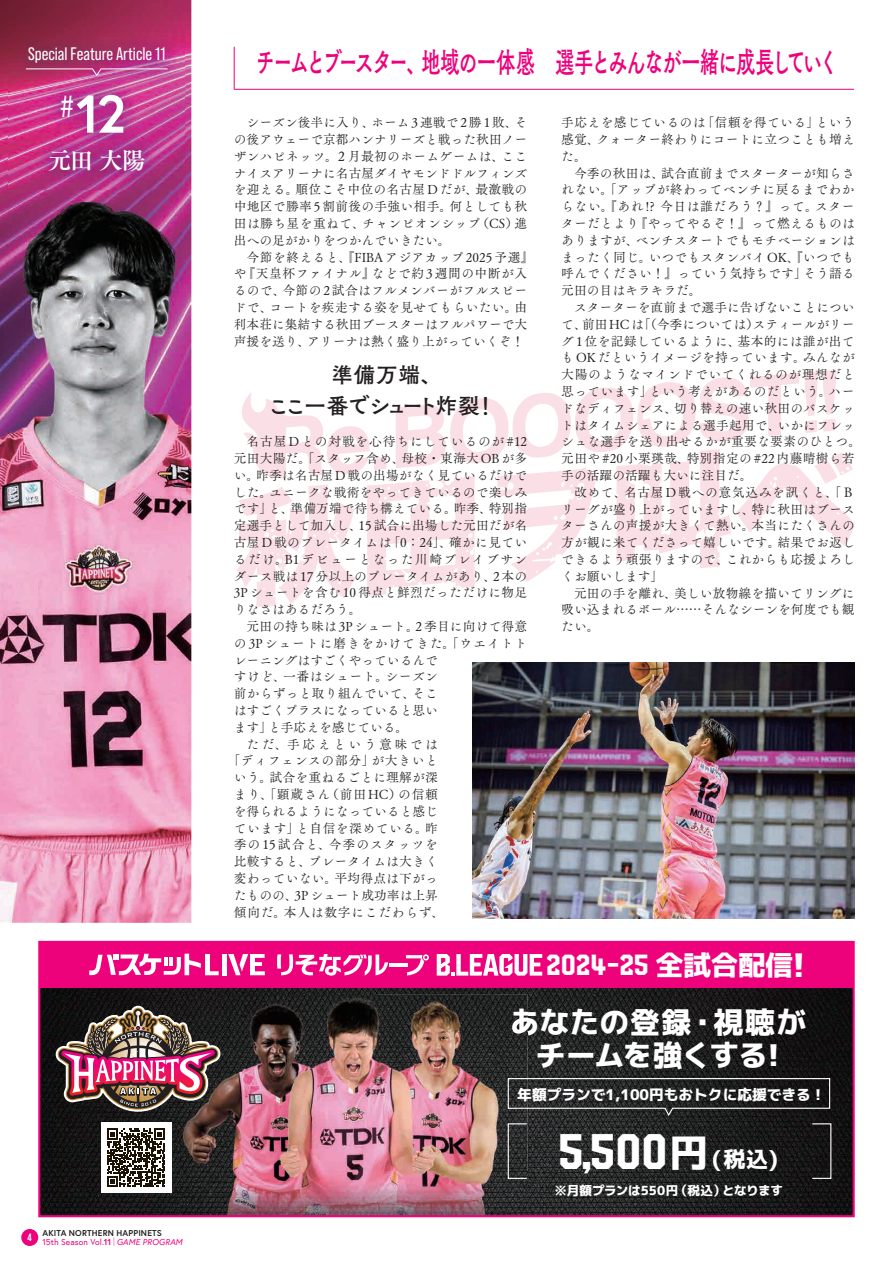
<style>
.page{position:relative;width:893px;height:1263px;background:#fff}
.page>*{position:absolute;margin:0;border:0;box-sizing:border-box;transform-origin:0 0}
.t1{font:700 53.1px "Europa";color:#fff}
.t2{font:49.8px "BLG Hudson";color:#fff}
.t3{font:29.7px "Tsuku Old Gothic Std B";letter-spacing:-.1em;color:#ed027c;scale:.66 1}
.t4{font:29.7px/33.8px "mplus 1 p heavy";color:#fff;text-align:center}
.t5{font:29.1px "BLG Hudson";letter-spacing:-.005em;color:#fff}
.t6{font:23.4px "Tsuku A Old Min Pr 6 B";color:#fff}
.t7{font:22.35px/30.9px "Tsuku Old Gothic Std B";letter-spacing:-.06em;color:#231f20;text-align:center}
.t8{font:18px "Bebas Neue Pro";color:#fff}
.t9{font:14.7px "mplus 1 p heavy";color:#fff}
.t10{font:12.75px/16.8px "Tsuku A Old Min Pr 6 R";letter-spacing:.015em;color:#231f20;text-align:justify}
.t11{font:12.75px "Tsuku A Old Min Pr 6 R";letter-spacing:.08em;color:#231f20}
.t12{font:12.75px "Tsuku A Old Min Pr 6 R";letter-spacing:.04em;color:#231f20}
.t13{font:12.75px "Tsuku A Old Min Pr 6 R";letter-spacing:.055em;color:#231f20}
.t14{font:12.75px "Tsuku A Old Min Pr 6 R";letter-spacing:.06em;color:#231f20}
.t15{font:12.75px "Tsuku A Old Min Pr 6 R";letter-spacing:.205em;color:#231f20}
.t16{font:12.45px "mplus 1 p heavy";letter-spacing:-.005em;color:#fff}
.t17{font:700 10.65px "Bebas Neue Pro";color:#fff}
.t18{font:700 8.55px/8.6px "Europa";letter-spacing:.02em;color:#231f20}
.s1{font-weight:400;color:#ed027c}
.s2{color:#ed027c}
.s3{font-family:"Koz Min Pr 6 N";font-weight:400;color:#ed027c}
.s4{font-weight:400;font-style:italic;color:#ed027c}
.s5{font-family:"mplus 1 p heavy";font-size:27.6px}
.s6{font-family:"mplus 1 p heavy";font-size:32.4px}
.s7{font-family:"mplus 1 p heavy";font-size:38.85px}
.s8{font-family:"mplus 1 p heavy";font-size:21.9px}
</style>
<div class="page">
<svg style="left:237px;top:370px;width:618px;height:237px"></svg>
<img style="left:0;top:0;width:191px;height:923px">
<img style="left:8px;top:28px;width:177px;height:161px">
<svg style="left:25px;top:68px;width:143px;height:8px"></svg>
<img style="left:472px;top:663px;width:383px;height:255px">
<hr style="left:234px;top:47px;width:1px;height:42px;background:#ed027c">
<hr style="left:234px;top:89px;width:620px;height:1px;background:#ed027c">
<img style="left:41px;top:987px;width:4px;height:227px">
<img style="left:265px;top:987px;width:587px;height:46px">
<img style="left:527px;top:1033px;width:325px;height:181px">
<img style="left:527px;top:1008px;width:279px;height:27px">
<div style="left:39px;top:942px;width:815px;height:45px;background:#ed027c"></div>
<img style="left:265px;top:994px;width:262px;height:220px">
<img style="left:512px;top:1008px;width:15px;height:27px">
<div style="left:508px;top:1123px;width:19px;height:56px;border:1px solid #fff"></div>
<svg style="left:507px;top:1077px;width:324px;height:40px"></svg>
<hr style="left:390px;top:963px;width:18px;height:3px;background:#fff">
<svg style="left:406px;top:954px;width:23px;height:21px"></svg>
<svg style="left:277px;top:954px;width:111px;height:22px"></svg>
<svg style="left:437px;top:954px;width:105px;height:21px"></svg>
<svg style="left:45px;top:987px;width:7px;height:227px"></svg>
<img style="left:52px;top:953px;width:213px;height:261px">
<div style="left:38px;top:941px;width:817px;height:276px;border:2px solid #ed027c"></div>
<div style="left:21px;top:1229px;width:17px;height:17px;background:#ed027c;border-radius:50%"></div>
<h3 class="t8" style="left:28px;top:43px;width:139px">Special Feature Article 11</h3>
<h1 class="t1" style="left:57px;top:78px;width:71px"><sup>＃</sup>12</h1>
<h3 class="t6" style="left:48px;top:139px;width:98px">元田 大陽</h3>
<p class="t17" style="left:28px;top:1231px;width:6px">4</p>
<p class="t18" style="left:43px;top:1229px;width:141px">AKITA NORTHERN HAPPINETS<br><span class="s1">15th Season Vol.</span><span class="s2">11</span><span class="s3">│</span><span class="s4">GAME PROGRAM</span></p>
<h3 class="t3" style="left:255px;top:39px;width:885px">チームとブースター、地域の一体感　選手とみんなが一緒に成長していく</h3>
<p class="t10" style="left:234px;top:113px;width:295px;text-indent:13px">シーズン後半に入り、ホーム 3 連戦で 2 勝 1 敗、その後アウェーで京都ハンナリーズと戦った秋田ノーザンハピネッツ。２月最初のホームゲームは、ここナイスアリーナに名古屋ダイヤモンドドルフィンズを迎える。順位こそ中位の名古屋 D だが、最激戦の中地区で勝率 5 割前後の手強い相手。何としても秋田は勝ち星を重ねて、チャンピオンシップ（CS）進出への足がかりをつかんでいきたい。</p>
<p class="t10" style="left:234px;top:248px;width:301px;text-align:left;text-indent:13px">今節を終えると、『FIBA アジアカップ 2025 予選』や『天皇杯ファイナル』などで約 3 週間の中断が入るので、今節の 2 試合はフルメンバーがフルスピードで、コートを疾走する姿を見せてもらいたい。由利本荘に集結する秋田ブースターはフルパワーで大声援を送り、アリーナは熱く盛り上がっていくぞ！</p>
<h3 class="t7" style="left:267px;top:359px;width:231px">準備万端、<br>ここ一番でシュート炸裂！</h3>
<p class="t10" style="left:234px;top:432px;width:295px;text-indent:13px">名古屋Dとの対戦を心待ちにしているのが#12元田大陽だ。「スタッフ含め、母校・東海大 OB が多い。昨季は名古屋 D 戦の出場がなく見ているだけでした。ユニークな戦術をやってきているので楽しみです」と、準備万端で待ち構えている。昨季、特別指定選手として加入し、15 試合に出場した元田だが名古屋 D 戦のプレータイムは「0：24」、確かに見ているだけ。B1デビューとなった川崎ブレイブサンダース戦は 17 分以上のプレータイムがあり、2 本の3P シュートを含む 10 得点と鮮烈だっただけに物足りなさはあるだろう。</p>
<p class="t10" style="left:247px;top:617px;width:282px">元田の持ち味は 3P シュート。2 季目に向けて得意</p>
<p class="t11" style="left:234px;top:632px;width:295px">の3Pシュートに磨きをかけてきた。「ウエイトト</p>
<p class="t10" style="left:234px;top:651px;width:206px">レーニングはすごくやっているんで</p>
<p class="t12" style="left:234px;top:665px;width:206px">すけど、一番はシュート。シーズン</p>
<p class="t10" style="left:234px;top:684px;width:206px">前からずっと取り組んでいて、そこ</p>
<p class="t10" style="left:234px;top:701px;width:206px">はすごくプラスになっていると思い</p>
<p class="t10" style="left:234px;top:718px;width:176px">ます」と手応えを感じている。</p>
<p class="t15" style="left:247px;top:733px;width:193px">ただ、手応えという意味では</p>
<p class="t13" style="left:227px;top:749px;width:212px">「ディフェンスの部分」が大きいと</p>
<p class="t10" style="left:234px;top:768px;width:206px">いう。試合を重ねるごとに理解が深</p>
<p class="t14" style="left:234px;top:783px;width:206px">まり、「顕蔵さん（前田HC）の信頼</p>
<p class="t10" style="left:234px;top:802px;width:206px">を得られるようになっていると感じ</p>
<p class="t12" style="left:234px;top:817px;width:206px">ています」と自信を深めている。昨</p>
<p class="t11" style="left:234px;top:833px;width:206px">季の15試合と、今季のスタッツを</p>
<p class="t10" style="left:234px;top:852px;width:206px">比較すると、プレータイムは大きく</p>
<p class="t10" style="left:234px;top:869px;width:206px">変わっていない。平均得点は下がっ</p>
<p class="t10" style="left:234px;top:886px;width:206px">たものの、3P シュート成功率は上昇</p>
<p class="t13" style="left:234px;top:901px;width:212px">傾向だ。本人は数字にこだわらず、</p>
<p class="t10" style="left:561px;top:113px;width:295px">手応えを感じているのは「信頼を得ている」という感覚、クォーター終わりにコートに立つことも増えた。</p>
<p class="t10" style="left:561px;top:164px;width:295px;text-indent:13px">今季の秋田は、試合直前までスターターが知らされない。「アップが終わってベンチに戻るまでわからない。『あれ !? 今日は誰だろう？』って。スターターだとより『やってやるぞ！』って燃えるものはありますが、ベンチスタートでもモチベーションはまったく同じ。いつでもスタンバイ OK、『いつでも呼んでください！』っていう気持ちです」そう語る元田の目はキラキラだ。</p>
<p class="t10" style="left:561px;top:298px;width:301px;text-align:left;text-indent:13px">スターターを直前まで選手に告げないことについて、前田HCは「（今季については）スティールがリーグ 1 位を記録しているように、基本的には誰が出ても OK だというイメージを持っています。みんなが大陽のようなマインドでいてくれるのが理想だと思っています」という考えがあるのだという。ハードなディフェンス、切り替えの速い秋田のバスケットはタイムシェアによる選手起用で、いかにフレッシュな選手を送り出せるかが重要な要素のひとつ。元田や #20 小栗瑛哉、特別指定の #22 内藤晴樹ら若手の活躍の活躍も大いに注目だ。</p>
<p class="t10" style="left:561px;top:483px;width:295px;text-indent:13px">改めて、名古屋D戦への意気込みを訊くと、「Ｂリーグが盛り上がっていますし、特に秋田はブースターさんの声援が大きくて熱い。本当にたくさんの方が観に来てくださって嬉しいです。結果でお返しできるよう頑張りますので、これからも応援よろしくお願いします」</p>
<p class="t10" style="left:561px;top:584px;width:295px;text-indent:13px">元田の手を離れ、美しい放物線を描いてリングに吸い込まれるボール……そんなシーンを何度でも観たい。</p>
<h3 class="t5" style="left:546px;top:946px;width:261px">2024-25 <span class="s5">全試合配信</span><span class="s6">!</span></h3>
<h3 class="t4" style="left:510px;top:1005px;width:298px">あなたの登録・視聴がチームを強くする!</h3>
<p class="t9" style="left:517px;top:1084px;width:310px">年額プランで1,100円もおトクに応援できる！</p>
<h2 class="t2" style="left:558px;top:1120px;width:222px">5,500<span class="s7">円</span><span class="s8">(税込)</span></h2>
<p class="t16" style="left:554px;top:1181px;width:230px">※月額プランは550円（税込）となります</p>
</div>
